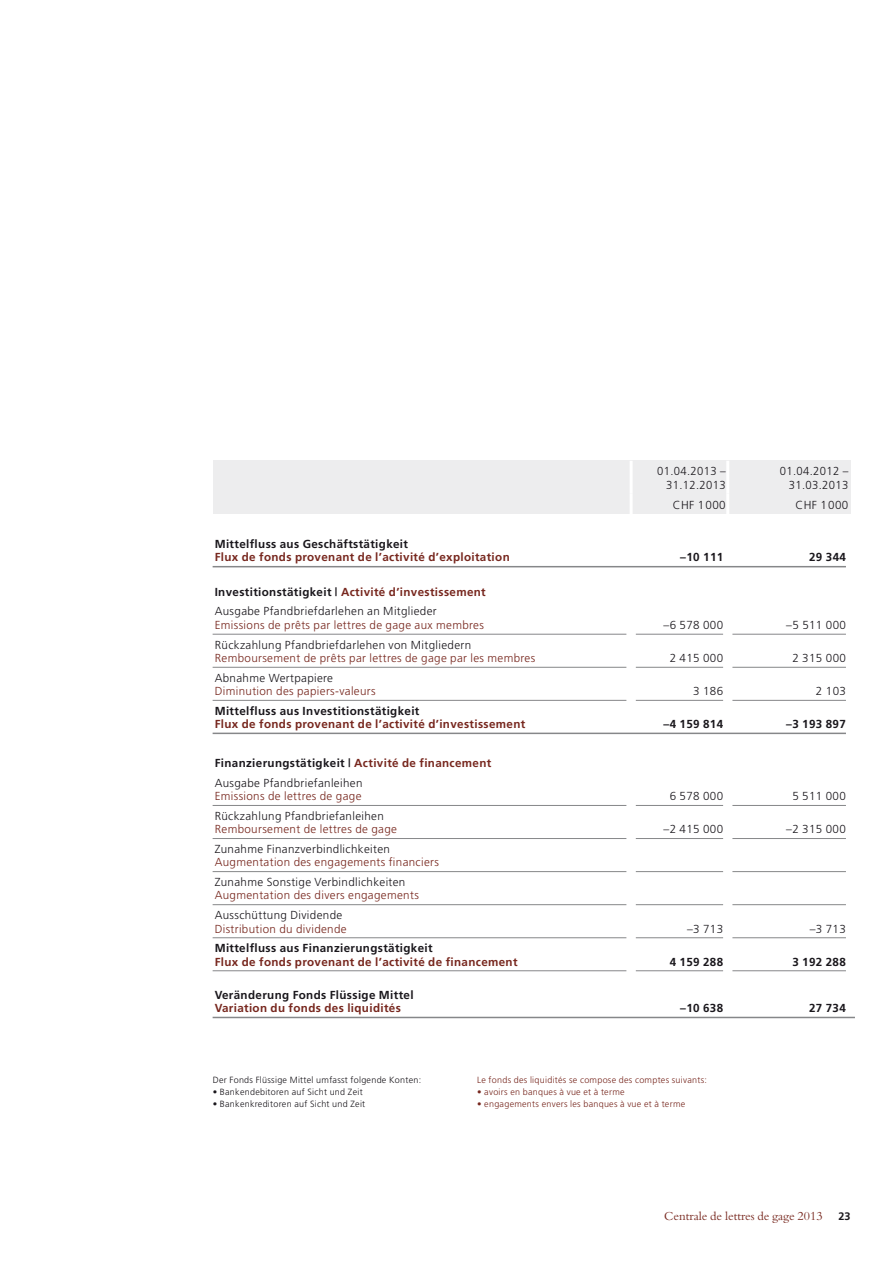
<style>
.page{position:relative;width:893px;height:1263px;background:#fff}
.page>*{position:absolute;margin:0;border:0;box-sizing:border-box;transform-origin:0 0}
.t1{font:12.75px "Bembo";color:#77271e}
.t2{font:300 11.7px/13.5px "Frutiger";letter-spacing:.03em;color:#1a171c;text-align:right}
.t3{font:300 11.7px "Frutiger";letter-spacing:.03em;color:#77271e}
.t4{font:700 11.7px "Frutiger";letter-spacing:.03em;color:#1a171c}
.t5{font:700 11.7px "Frutiger";letter-spacing:.03em;color:#77271e}
.t6{font:300 9px "Frutiger";letter-spacing:.03em;color:#77271e}
.t7{font:300 9px "Frutiger";letter-spacing:.03em;color:#1a171c}
.s1{font-weight:700}
.s2{font-weight:700;color:#77271e}
.s3{font-family:"Frutiger";font-weight:700;font-size:10.8px;color:#1a171c}
</style>
<div class="page">
<div style="left:213px;top:461px;width:637px;height:53px;background:#ededee"></div>
<hr style="left:213px;top:634px;width:414px;height:1px;background:#868789">
<hr style="left:636px;top:634px;width:87px;height:1px;background:#868789">
<hr style="left:732px;top:634px;width:114px;height:1px;background:#868789">
<hr style="left:213px;top:667px;width:414px;height:1px;background:#868789">
<hr style="left:636px;top:667px;width:87px;height:1px;background:#868789">
<hr style="left:732px;top:667px;width:114px;height:1px;background:#868789">
<hr style="left:213px;top:700px;width:414px;height:1px;background:#868789">
<hr style="left:636px;top:700px;width:87px;height:1px;background:#868789">
<hr style="left:732px;top:700px;width:114px;height:1px;background:#868789">
<hr style="left:213px;top:805px;width:414px;height:1px;background:#868789">
<hr style="left:636px;top:805px;width:87px;height:1px;background:#868789">
<hr style="left:732px;top:805px;width:114px;height:1px;background:#868789">
<hr style="left:213px;top:838px;width:414px;height:1px;background:#868789">
<hr style="left:636px;top:838px;width:87px;height:1px;background:#868789">
<hr style="left:732px;top:838px;width:114px;height:1px;background:#868789">
<hr style="left:213px;top:871px;width:414px;height:1px;background:#868789">
<hr style="left:636px;top:871px;width:87px;height:1px;background:#868789">
<hr style="left:732px;top:871px;width:114px;height:1px;background:#868789">
<hr style="left:213px;top:904px;width:414px;height:1px;background:#868789">
<hr style="left:636px;top:904px;width:87px;height:1px;background:#868789">
<hr style="left:732px;top:904px;width:114px;height:1px;background:#868789">
<hr style="left:213px;top:937px;width:414px;height:1px;background:#868789">
<hr style="left:636px;top:937px;width:87px;height:1px;background:#868789">
<hr style="left:732px;top:937px;width:114px;height:1px;background:#868789">
<hr style="left:213px;top:970px;width:414px;height:1px;background:#868789">
<hr style="left:636px;top:970px;width:87px;height:1px;background:#868789">
<hr style="left:732px;top:970px;width:114px;height:1px;background:#868789">
<hr style="left:213px;top:733px;width:633px;height:1px;background:#868789">
<hr style="left:213px;top:1017px;width:642px;height:1px;background:#868789">
<hr style="left:213px;top:566px;width:633px;height:1px;background:#868789">
<hr style="left:630px;top:461px;width:3px;height:33px;background:#fff">
<hr style="left:726px;top:461px;width:3px;height:33px;background:#fff">
<hr style="left:630px;top:494px;width:3px;height:20px;background:#fff">
<hr style="left:726px;top:494px;width:3px;height:20px;background:#fff">
<p class="t2" style="left:657px;top:465px;width:70px">01.04.2013 –<br>31.12.2013</p>
<p class="t2" style="left:780px;top:465px;width:70px">01.04.2012 –<br>31.03.2013</p>
<p class="t2" style="left:673px;top:499px;width:54px">CHF 1 000</p>
<p class="t2" style="left:796px;top:499px;width:54px">CHF 1 000</p>
<p class="t4" style="left:215px;top:539px;width:195px">Mittelfluss aus Geschäftstätigkeit</p>
<p class="t5" style="left:215px;top:553px;width:297px">Flux de fonds provenant de l’activité d’exploitation</p>
<p class="t4" style="left:680px;top:553px;width:44px">–10 111</p>
<p class="t4" style="left:809px;top:553px;width:38px">29 344</p>
<p class="t2" style="left:215px;top:583px;width:273px;line-height:19.6px;text-align:left"><span class="s1">Investitionstätigkeit |</span> <span class="s2">Activité d’investissement<br></span>Ausgabe Pfandbriefdarlehen an Mitglieder</p>
<p class="t3" style="left:215px;top:620px;width:271px">Emissions de prêts par lettres de gage aux membres</p>
<p class="t2" style="left:664px;top:619px;width:61px">–6 578 000</p>
<p class="t2" style="left:786px;top:619px;width:61px">–5 511 000</p>
<p class="t2" style="left:215px;top:639px;width:258px">Rückzahlung Pfandbriefdarlehen von Mitgliedern</p>
<p class="t3" style="left:215px;top:653px;width:322px">Remboursement de prêts par lettres de gage par les membres</p>
<p class="t2" style="left:670px;top:652px;width:55px">2 415 000</p>
<p class="t2" style="left:792px;top:652px;width:55px">2 315 000</p>
<p class="t2" style="left:215px;top:672px;width:120px">Abnahme Wertpapiere</p>
<p class="t3" style="left:215px;top:686px;width:162px">Diminution des papiers-valeurs</p>
<p class="t2" style="left:693px;top:685px;width:31px">3 186</p>
<p class="t2" style="left:816px;top:685px;width:31px">2 103</p>
<p class="t4" style="left:215px;top:706px;width:206px">Mittelfluss aus Investitionstätigkeit</p>
<p class="t5" style="left:215px;top:719px;width:312px">Flux de fonds provenant de l’activité d’investissement</p>
<p class="t4" style="left:663px;top:719px;width:61px">–4 159 814</p>
<p class="t4" style="left:786px;top:719px;width:61px">–3 193 897</p>
<p class="t2" style="left:215px;top:754px;width:278px;line-height:19.6px;text-align:left"><span class="s1">Finanzierungstätigkeit |</span> <span class="s2">Activité de financement<br></span>Ausgabe Pfandbriefanleihen</p>
<p class="t3" style="left:215px;top:791px;width:148px">Emissions de lettres de gage</p>
<p class="t2" style="left:670px;top:790px;width:55px">6 578 000</p>
<p class="t2" style="left:792px;top:790px;width:55px">5 511 000</p>
<p class="t2" style="left:215px;top:810px;width:171px">Rückzahlung Pfandbriefanleihen</p>
<p class="t3" style="left:215px;top:824px;width:184px">Remboursement de lettres de gage</p>
<p class="t2" style="left:663px;top:823px;width:61px">–2 415 000</p>
<p class="t2" style="left:786px;top:823px;width:61px">–2 315 000</p>
<p class="t2" style="left:215px;top:843px;width:177px">Zunahme Finanzverbindlichkeiten</p>
<p class="t3" style="left:215px;top:857px;width:226px">Augmentation des engagements financiers</p>
<p class="t2" style="left:215px;top:876px;width:192px">Zunahme Sonstige Verbindlichkeiten</p>
<p class="t3" style="left:215px;top:891px;width:206px">Augmentation des divers engagements</p>
<p class="t2" style="left:215px;top:909px;width:129px">Ausschüttung Dividende</p>
<p class="t3" style="left:215px;top:924px;width:134px">Distribution du dividende</p>
<p class="t2" style="left:687px;top:923px;width:38px">–3 713</p>
<p class="t2" style="left:810px;top:923px;width:38px">–3 713</p>
<p class="t4" style="left:215px;top:943px;width:219px">Mittelfluss aus Finanzierungstätigkeit</p>
<p class="t5" style="left:215px;top:957px;width:304px">Flux de fonds provenant de l’activité de financement</p>
<p class="t4" style="left:670px;top:957px;width:55px">4 159 288</p>
<p class="t4" style="left:792px;top:957px;width:55px">3 192 288</p>
<p class="t4" style="left:215px;top:990px;width:200px">Veränderung Fonds Flüssige Mittel</p>
<p class="t5" style="left:215px;top:1003px;width:188px">Variation du fonds des liquidités</p>
<p class="t4" style="left:680px;top:1003px;width:44px">–10 638</p>
<p class="t4" style="left:809px;top:1003px;width:38px">27 734</p>
<p class="t7" style="left:213px;top:1076px;width:210px">Der Fonds Flüssige Mittel umfasst folgende Konten:</p>
<p class="t7" style="left:213px;top:1088px;width:151px">• Bankendebitoren auf Sicht und Zeit</p>
<p class="t7" style="left:213px;top:1100px;width:154px">• Bankenkreditoren auf Sicht und Zeit</p>
<p class="t6" style="left:477px;top:1076px;width:231px">Le fonds des liquidités se compose des comptes suivants:</p>
<p class="t6" style="left:477px;top:1088px;width:149px">• avoirs en banques à vue et à terme</p>
<p class="t6" style="left:477px;top:1100px;width:210px">• engagements envers les banques à vue et à terme</p>
<p class="t1" style="left:664px;top:1212px;width:188px">Centrale de lettres de gage 2013 <span class="s3">23</span></p>
</div>
